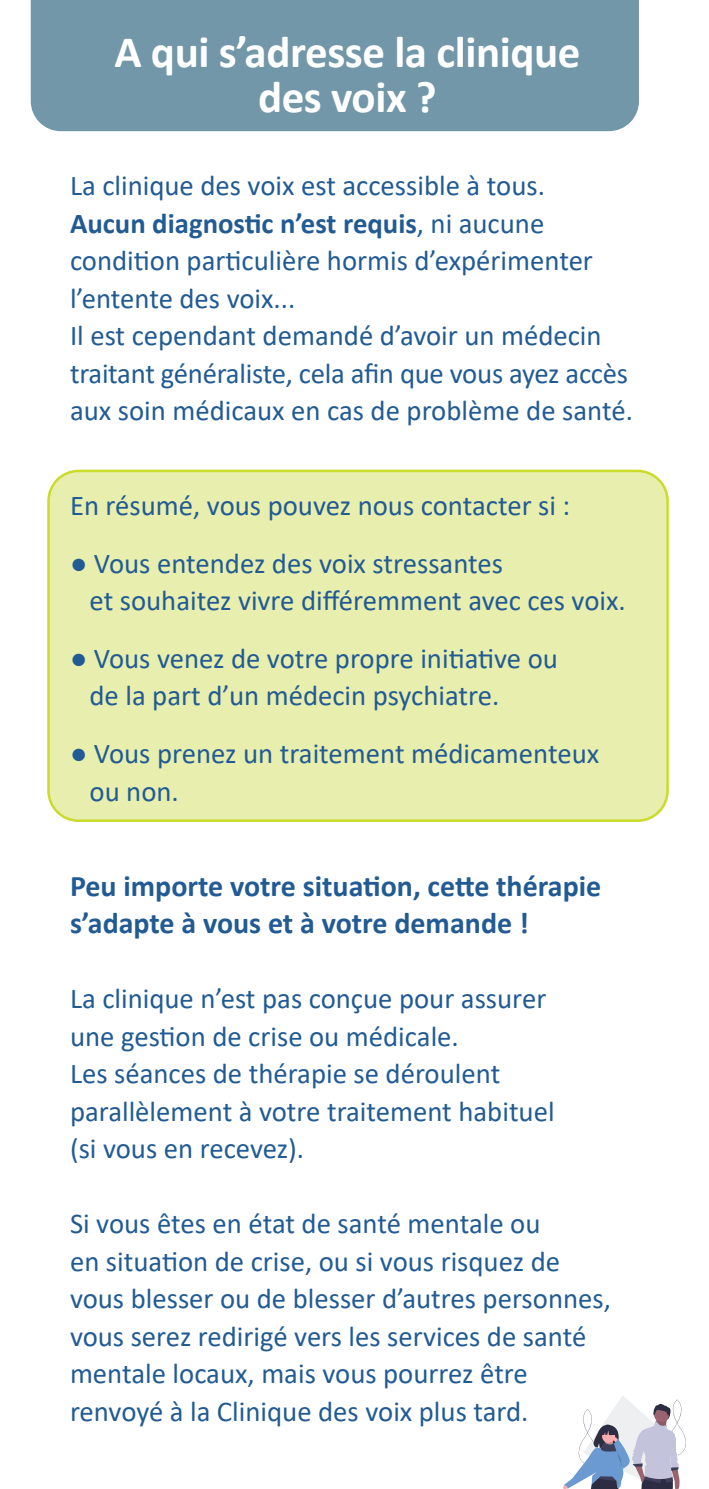
<style>
.page{position:relative;width:709px;height:1489px;background:#fff}
.page>*{position:absolute;margin:0;border:0;box-sizing:border-box;transform-origin:0 0}
.t1{font:700 45px/45px "Calibri";letter-spacing:-.01em;color:#fff;text-align:center}
.t2{font:700 30px/37.5px "Calibri";color:#225b93}
.t3{font:28.75px/37.5px "Calibri";color:#225b93}
.s1{font-weight:700}
.s2{font-family:"Arial"}
</style>
<div class="page">
<div style="left:48px;top:471px;width:619px;height:349px;background:#e7eeae;border-radius:30px"></div>
<div style="left:47px;top:469px;width:622px;height:353px;border:2px solid #cadb2a;border-radius:30px"></div>
<div style="left:31px;top:0;width:608px;height:131px;background:#7197a8"></div>
<svg style="left:563px;top:1396px;width:123px;height:92px"></svg>
<h1 class="t1" style="left:114px;top:29px;width:467px">A qui s’adresse la clinique des voix ?</h1>
<p class="t3" style="left:70px;top:166px;width:564px">La clinique des voix est accessible à tous.<br><span class="s1">Aucun diagnostic n’est requis</span>, ni aucune condition particulière hormis d’expérimenter l’entente des voix...<br>Il est cependant demandé d’avoir un médecin traitant généraliste, cela afin que vous ayez accès aux soin médicaux en cas de problème de santé.</p>
<p class="t3" style="left:70px;top:486px;width:502px">En résumé, vous pouvez nous contacter si :</p>
<p class="t3" style="left:89px;top:544px;width:538px;text-indent:-19px"><span class="s2">●</span> Vous entendez des voix stressantes<br>et souhaitez vivre différemment avec ces voix.</p>
<p class="t3" style="left:89px;top:639px;width:470px;text-indent:-19px"><span class="s2">●</span> Vous venez de votre propre initiative ou de la part d’un médecin psychiatre.</p>
<p class="t3" style="left:89px;top:734px;width:511px;text-indent:-19px"><span class="s2">●</span> Vous prenez un traitement médicamenteux ou non.</p>
<p class="t2" style="left:70px;top:866px;width:533px">Peu importe votre situation, cette thérapie s’adapte à vous et à votre demande !</p>
<p class="t3" style="left:70px;top:979px;width:486px">La clinique n’est pas conçue pour assurer une gestion de crise ou médicale.<br>Les séances de thérapie se déroulent parallèlement à votre traitement habituel (si vous en recevez).</p>
<p class="t3" style="left:70px;top:1204px;width:542px">Si vous êtes en état de santé mentale ou<br>en situation de crise, ou si vous risquez de vous blesser ou de blesser d’autres personnes, vous serez redirigé vers les services de santé mentale locaux, mais vous pourrez être renvoyé à la Clinique des voix plus tard.</p>
</div>
